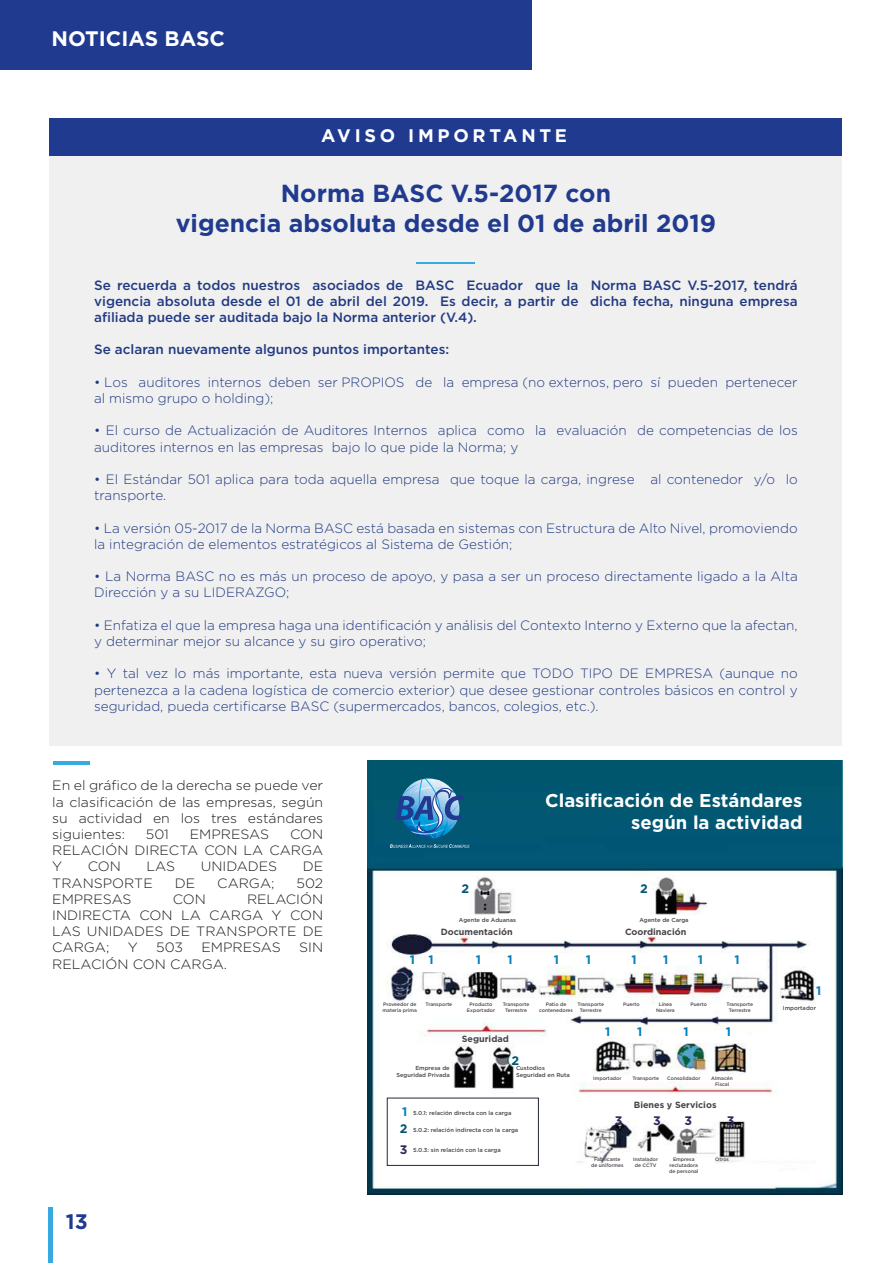
<style>
.page{position:relative;width:893px;height:1263px;background:#fff}
.page>*{position:absolute;margin:0;border:0;box-sizing:border-box;transform-origin:0 0}
.t1{font:700 24.75px/29.5px "Gotham";color:#203a8f;text-align:center}
.t2{font:700 21px "Gotham";color:#fff}
.t3{font:700 21px "Gotham";color:#203a8f}
.t4{font:700 18.45px/22.2px "Gotham";color:#fff;text-align:right}
.t5{font:700 18.15px "Gotham";letter-spacing:.205em;color:#fff}
.t6{font:300 13.5px/16.2px "Gotham";color:#213a82}
.t7{font:300 13.5px/16.2px "Gotham";color:#1c1c1b;text-align:justify;scale:1.04 1}
.t8{font:500 13.5px/16.2px "Gotham";color:#213a82;text-align:justify}
.t9{font:700 12.3px "Gotham";color:#007dc1}
.t10{font:700 12.3px "Gotham";color:#2e295c}
.t11{font:700 12.3px "Gotham";color:#005674}
.t12{font:700 9px "Gotham";color:#484449}
.t13{font:500 5.7px/6.9px "Gotham";color:#484449;text-align:right}
.t14{font:500 4.95px/5.8px "Gotham";color:#484449;text-align:center}
.s1{font-weight:700;font-size:12.3px;color:#005674}
.s2{font-weight:700;font-size:12.3px;color:#2e295c}
</style>
<div class="page">
<div style="left:0;top:0;width:531px;height:70px;background:#203a8f"></div>
<div style="left:48px;top:1214px;width:5px;height:49px;background:#36aae1"></div>
<div style="left:48px;top:1207px;width:5px;height:49px;background:#36aae1"></div>
<hr style="left:53px;top:761px;width:37px;height:4px;background:#36aae1">
<div style="left:50px;top:118px;width:792px;height:627px;background:#f0f0f0"></div>
<hr style="left:417px;top:262px;width:58px;height:2px;background:#36aae1">
<div style="left:50px;top:118px;width:792px;height:38px;background:#203a8f"></div>
<img style="left:367px;top:760px;width:475px;height:434px">
<svg style="left:390px;top:776px;width:80px;height:72px;background:#2f779f"></svg>
<div style="left:387px;top:1097px;width:152px;height:69px;border:1px solid #292e3e"></div>
<h2 class="t2" style="left:51px;top:25px;width:175px">NOTICIAS BASC</h2>
<h3 class="t5" style="left:321px;top:124px;width:248px">AVISO IMPORTANTE</h3>
<h1 class="t1" style="left:176px;top:179px;width:542px">Norma BASC V.5-2017 con<br>vigencia absoluta desde el 01 de abril 2019</h1>
<p class="t8" style="left:94px;top:276px;width:705px">Se recuerda a todos nuestros asociados de BASC Ecuador que la Norma BASC V.5-2017, tendrá vigencia absoluta desde el 01 de abril del 2019. Es decir, a partir de dicha fecha, ninguna empresa afiliada puede ser auditada bajo la Norma anterior (V.4).</p>
<p class="t8" style="left:94px;top:341px;width:357px">Se aclaran nuevamente algunos puntos importantes:</p>
<p class="t6" style="left:94px;top:373px;width:705px">• Los auditores internos deben ser PROPIOS de la empresa (no externos, pero sí pueden pertenecer al mismo grupo o holding);</p>
<p class="t6" style="left:94px;top:422px;width:705px">• El curso de Actualización de Auditores Internos aplica como la evaluación de competencias de los auditores internos en las empresas bajo lo que pide la Norma; y</p>
<p class="t6" style="left:94px;top:471px;width:705px">• El Estándar 501 aplica para toda aquella empresa que toque la carga, ingrese al contenedor y/o lo transporte.</p>
<p class="t6" style="left:94px;top:519px;width:705px">• La versión 05-2017 de la Norma BASC está basada en sistemas con Estructura de Alto Nivel, promoviendo la integración de elementos estratégicos al Sistema de Gestión;</p>
<p class="t6" style="left:94px;top:568px;width:705px">• La Norma BASC no es más un proceso de apoyo, y pasa a ser un proceso directamente ligado a la Alta<br>Dirección y a su LIDERAZGO;</p>
<p class="t6" style="left:94px;top:616px;width:705px">• Enfatiza el que la empresa haga una identificación y análisis del Contexto Interno y Externo que la afectan, y determinar mejor su alcance y su giro operativo;</p>
<p class="t6" style="left:94px;top:665px;width:705px;text-align:justify">• Y tal vez lo más importante, esta nueva versión permite que TODO TIPO DE EMPRESA (aunque no pertenezca a la cadena logística de comercio exterior) que desee gestionar controles básicos en control y seguridad, pueda certificarse BASC (supermercados, bancos, colegios, etc.).</p>
<p class="t7" style="left:52px;top:777px;width:262px">En el gráfico de la derecha se puede ver la clasificación de las empresas, según su actividad en los tres estándares siguientes:</p>
<p class="t7" style="left:52px;top:826px;width:262px;text-indent:238px">CON RELACIÓN DIRECTA CON LA CARGA Y</p>
<p class="t7" style="left:146px;top:826px;width:24px">501</p>
<p class="t7" style="left:190px;top:826px;width:78px">EMPRESAS</p>
<p class="t7" style="left:88px;top:858px;width:33px">CON</p>
<p class="t7" style="left:147px;top:858px;width:29px">LAS</p>
<p class="t7" style="left:201px;top:858px;width:75px">UNIDADES</p>
<p class="t7" style="left:303px;top:858px;width:21px">DE</p>
<p class="t7" style="left:52px;top:874px;width:98px">TRANSPORTE</p>
<p class="t7" style="left:175px;top:874px;width:21px">DE</p>
<p class="t7" style="left:217px;top:874px;width:57px">CARGA;</p>
<p class="t7" style="left:297px;top:874px;width:27px">502</p>
<p class="t7" style="left:52px;top:890px;width:78px">EMPRESAS</p>
<p class="t7" style="left:173px;top:890px;width:33px">CON</p>
<p class="t7" style="left:52px;top:890px;width:262px;text-indent:195px">RELACIÓN INDIRECTA CON LA CARGA Y CON LAS UNIDADES DE TRANSPORTE DE CARGA;</p>
<p class="t7" style="left:128px;top:939px;width:11px">Y</p>
<p class="t7" style="left:156px;top:939px;width:27px">503</p>
<p class="t7" style="left:202px;top:939px;width:78px">EMPRESAS</p>
<p class="t7" style="left:299px;top:939px;width:25px">SIN</p>
<p class="t7" style="left:52px;top:955px;width:170px">RELACIÓN CON CARGA.</p>
<h2 class="t3" style="left:66px;top:1208px;width:23px">13</h2>
<p class="t11" style="left:462px;top:880px;width:9px">2</p>
<p class="t13" style="left:459px;top:916px;width:59px">Agente de Aduanas</p>
<h3 class="t4" style="left:545px;top:789px;width:259px">Clasificación de Estándares según la actividad</h3>
<p class="t11" style="left:640px;top:880px;width:9px">2</p>
<p class="t13" style="left:639px;top:916px;width:51px">Agente de Carga</p>
<p class="t9" style="left:410px;top:951px;width:25px">1 1</p>
<p class="t12" style="left:441px;top:925px;width:73px">Documentación</p>
<p class="t12" style="left:625px;top:925px;width:63px">Coordinación</p>
<p class="t9" style="left:476px;top:951px;width:7px">1</p>
<p class="t9" style="left:508px;top:951px;width:7px">1</p>
<p class="t9" style="left:554px;top:951px;width:7px">1</p>
<p class="t9" style="left:586px;top:951px;width:7px">1</p>
<p class="t9" style="left:631px;top:951px;width:7px">1</p>
<p class="t9" style="left:663px;top:951px;width:7px">1</p>
<p class="t9" style="left:698px;top:951px;width:7px">1</p>
<p class="t9" style="left:735px;top:951px;width:7px">1</p>
<p class="t14" style="left:382px;top:1001px;width:36px;text-align:left">Proveedor de materia prima</p>
<p class="t14" style="left:426px;top:1001px;width:28px">Transporte</p>
<p class="t14" style="left:623px;top:1001px;width:18px">Puerto</p>
<p class="t14" style="left:659px;top:1001px;width:15px">Línea</p>
<p class="t14" style="left:691px;top:1001px;width:18px">Puerto</p>
<p class="t14" style="left:656px;top:1007px;width:20px">Naviera</p>
<p class="t14" style="left:467px;top:1001px;width:30px">Producto<br>Exportador</p>
<p class="t14" style="left:503px;top:1001px;width:28px">Transporte<br>Terrestre</p>
<p class="t14" style="left:539px;top:1001px;width:35px">Patio de contenedores</p>
<p class="t14" style="left:578px;top:1001px;width:28px">Transporte<br>Terrestre</p>
<p class="t14" style="left:726px;top:1001px;width:28px">Transporte<br>Terrestre</p>
<p class="t12" style="left:462px;top:1033px;width:48px">Seguridad</p>
<p class="t9" style="left:605px;top:1023px;width:7px">1</p>
<p class="t9" style="left:637px;top:1023px;width:7px">1</p>
<p class="t9" style="left:683px;top:1023px;width:7px">1</p>
<p class="t9" style="left:726px;top:1023px;width:7px">1</p>
<p class="t11" style="left:511px;top:1052px;width:9px">2</p>
<p class="t13" style="left:396px;top:1065px;width:55px">Empresa de<br>Seguridad Privada</p>
<p class="t13" style="left:516px;top:1065px;width:55px;text-align:left">Custodios<br>Seguridad en Ruta</p>
<p class="t9" style="left:402px;top:1104px;width:7px">1</p>
<p class="t13" style="left:413px;top:1109px;width:100px">5.0.1: relación directa con la carga</p>
<p class="t13" style="left:400px;top:1126px;width:120px"><span class="s1">2</span> 5.0.2: relación indirecta con la carga</p>
<p class="t13" style="left:400px;top:1147px;width:103px"><span class="s2">3</span> 5.0.3: sin relación con la carga</p>
<p class="t14" style="left:593px;top:1075px;width:30px">Importador</p>
<p class="t14" style="left:711px;top:1075px;width:23px">Almacén<br>Fiscal</p>
<p class="t14" style="left:667px;top:1075px;width:35px">Consolidador</p>
<p class="t14" style="left:632px;top:1075px;width:28px">Transporte</p>
<p class="t12" style="left:634px;top:1099px;width:84px">Bienes y Servicios</p>
<p class="t10" style="left:615px;top:1113px;width:9px">3</p>
<p class="t10" style="left:653px;top:1113px;width:9px">3</p>
<p class="t10" style="left:684px;top:1113px;width:9px">3</p>
<p class="t10" style="left:727px;top:1113px;width:9px">3</p>
<p class="t14" style="left:591px;top:1156px;width:34px">Fabricante de uniformes</p>
<p class="t14" style="left:673px;top:1156px;width:23px">Empresa</p>
<p class="t14" style="left:715px;top:1156px;width:15px">Otros</p>
<p class="t14" style="left:669px;top:1162px;width:31px;text-align:left">reclutadora de personal</p>
<p class="t14" style="left:633px;top:1156px;width:26px">Instalador de CCTV</p>
<p class="t9" style="left:816px;top:983px;width:7px">1</p>
<p class="t13" style="left:783px;top:1004px;width:35px">Importador</p>
</div>
